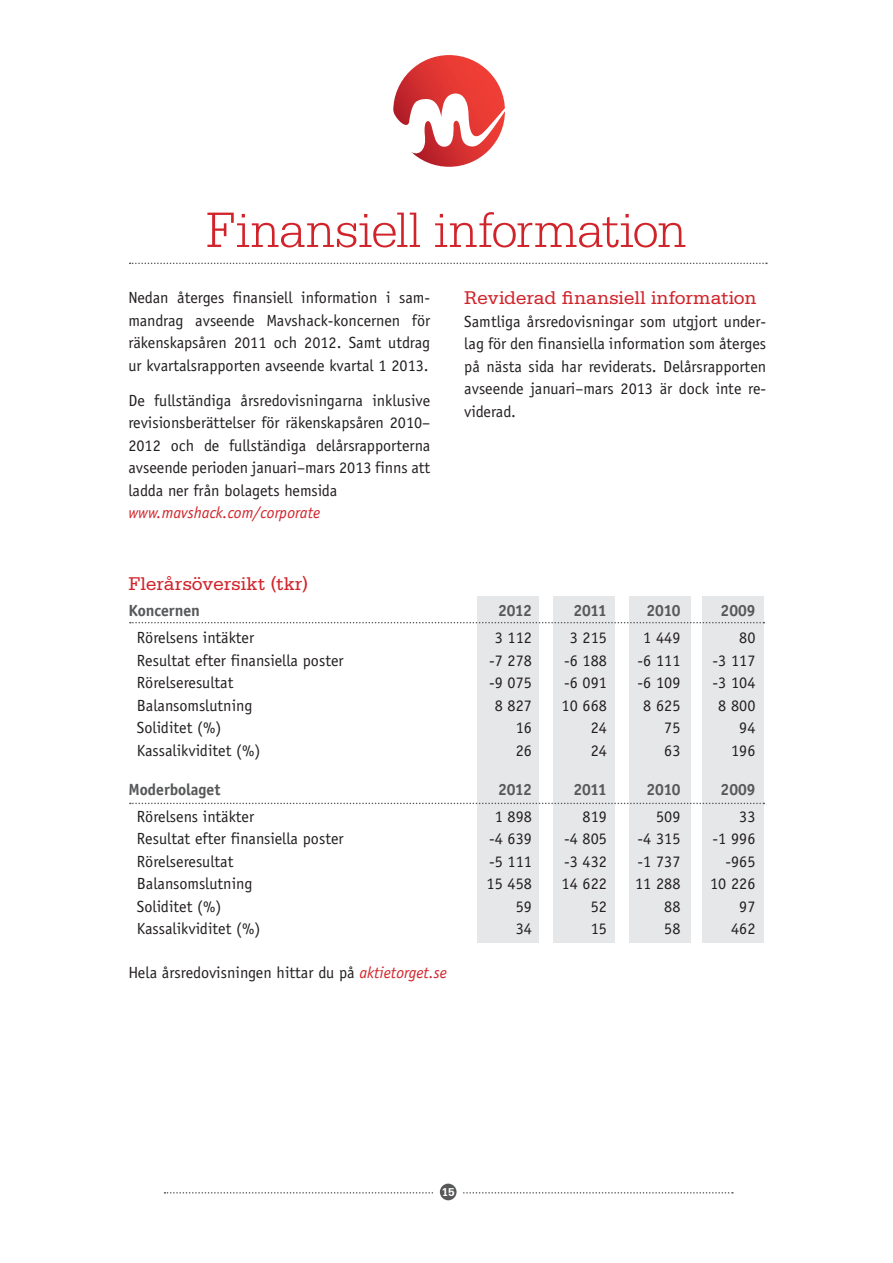
<style>
.page{position:relative;width:893px;height:1263px;background:#fff}
.page>*{position:absolute;margin:0;border:0;box-sizing:border-box;transform-origin:0 0}
.t1{font:300 52.5px "Serifa";letter-spacing:-.01em;color:#d1232a}
.t2{font:19.5px "Serifa Std";letter-spacing:-.005em;color:#d1232a}
.t3{font:16.2px/22.5px "Officina Sans";color:#231f20;text-align:justify}
.t4{font:700 16.2px "Officina San ITC";color:#57585a}
.t5{font:italic 16.2px "Officina Sans";color:#d1232a}
.t6{font:700 12px "Serifa BT";color:#fff}
.s1{font-style:italic;color:#d1232a}
</style>
<div class="page">
<svg style="left:130px;top:263px;width:637px;height:1px"></svg>
<svg style="left:164px;top:1192px;width:569px;height:1px"></svg>
<div style="left:434px;top:1179px;width:29px;height:29px;background:#fff;border-radius:50%"></div>
<div style="left:440px;top:1183px;width:17px;height:17px;background:#57585a;border-radius:50%"></div>
<svg style="left:393px;top:55px;width:112px;height:112px;background:#df3835"></svg>
<svg style="left:393px;top:88px;width:112px;height:69px"></svg>
<div style="left:477px;top:596px;width:61px;height:347px;background:#e6e7e9"></div>
<div style="left:553px;top:596px;width:61px;height:347px;background:#e6e7e9"></div>
<div style="left:629px;top:596px;width:61px;height:347px;background:#e6e7e9"></div>
<div style="left:703px;top:596px;width:61px;height:347px;background:#e6e7e9"></div>
<svg style="left:130px;top:622px;width:634px;height:1px"></svg>
<svg style="left:130px;top:803px;width:634px;height:1px"></svg>
<p class="t1" style="left:206px;top:201px;width:482px">Finansiell information</p>
<p class="t3" style="left:128px;top:286px;width:303px">Nedan återges finansiell information i sam&shy;mandrag avseende Mavshack-koncernen för räkenskapsåren 2011 och 2012. Samt utdrag ur kvartalsrapporten avseende kvartal 1 2013.</p>
<p class="t3" style="left:128px;top:389px;width:303px">De fullständiga årsredovisningarna inklusive revisionsberättelser för räkenskapsåren 2010– 2012 och de fullständiga delårsrapporterna avseende perioden januari–mars 2013 finns att ladda ner från bolagets hemsida</p>
<p class="t5" style="left:128px;top:503px;width:193px">www.mavshack.com/corporate</p>
<p class="t2" style="left:464px;top:287px;width:293px">Reviderad finansiell information</p>
<p class="t3" style="left:464px;top:310px;width:303px">Samtliga årsredovisningar som utgjort under&shy;lag för den finansiella information som återges på nästa sida har reviderats. Delårsrapporten avseende januari–mars 2013 är dock inte re&shy;viderad.</p>
<p class="t2" style="left:128px;top:572px;width:181px">Flerårsöversikt (tkr)</p>
<p class="t4" style="left:128px;top:601px;width:73px">Koncernen</p>
<p class="t4" style="left:498px;top:601px;width:35px">2012</p>
<p class="t4" style="left:573px;top:601px;width:35px">2011</p>
<p class="t4" style="left:647px;top:601px;width:35px">2010</p>
<p class="t4" style="left:721px;top:601px;width:36px">2009</p>
<p class="t3" style="left:137px;top:626px;width:119px">Rörelsens intäkter</p>
<p class="t3" style="left:495px;top:626px;width:39px">3 112</p>
<p class="t3" style="left:570px;top:626px;width:39px">3 215</p>
<p class="t3" style="left:643px;top:626px;width:39px">1 449</p>
<p class="t3" style="left:739px;top:626px;width:18px">80</p>
<p class="t3" style="left:137px;top:649px;width:208px">Resultat efter finansiella poster</p>
<p class="t3" style="left:489px;top:649px;width:44px">-7 278</p>
<p class="t3" style="left:564px;top:649px;width:44px">-6 188</p>
<p class="t3" style="left:637px;top:649px;width:44px">-6 111</p>
<p class="t3" style="left:712px;top:649px;width:44px">-3 117</p>
<p class="t3" style="left:137px;top:671px;width:98px">Rörelseresultat</p>
<p class="t3" style="left:489px;top:671px;width:44px">-9 075</p>
<p class="t3" style="left:564px;top:671px;width:44px">-6 091</p>
<p class="t3" style="left:637px;top:671px;width:44px">-6 109</p>
<p class="t3" style="left:712px;top:671px;width:44px">-3 104</p>
<p class="t3" style="left:137px;top:694px;width:117px">Balansomslutning</p>
<p class="t3" style="left:495px;top:694px;width:39px">8 827</p>
<p class="t3" style="left:562px;top:694px;width:47px">10 668</p>
<p class="t3" style="left:643px;top:694px;width:39px">8 625</p>
<p class="t3" style="left:718px;top:694px;width:39px">8 800</p>
<p class="t3" style="left:137px;top:716px;width:86px">Soliditet (%)</p>
<p class="t3" style="left:516px;top:716px;width:18px">16</p>
<p class="t3" style="left:591px;top:716px;width:18px">24</p>
<p class="t3" style="left:664px;top:716px;width:18px">75</p>
<p class="t3" style="left:739px;top:716px;width:18px">94</p>
<p class="t3" style="left:137px;top:739px;width:125px">Kassalikviditet (%)</p>
<p class="t3" style="left:516px;top:739px;width:18px">26</p>
<p class="t3" style="left:591px;top:739px;width:18px">24</p>
<p class="t3" style="left:664px;top:739px;width:18px">63</p>
<p class="t3" style="left:731px;top:739px;width:26px">196</p>
<p class="t4" style="left:128px;top:780px;width:93px">Moderbolaget</p>
<p class="t4" style="left:498px;top:780px;width:35px">2012</p>
<p class="t4" style="left:573px;top:780px;width:35px">2011</p>
<p class="t4" style="left:647px;top:780px;width:35px">2010</p>
<p class="t4" style="left:721px;top:780px;width:36px">2009</p>
<p class="t3" style="left:137px;top:805px;width:119px">Rörelsens intäkter</p>
<p class="t3" style="left:495px;top:805px;width:39px">1 898</p>
<p class="t3" style="left:583px;top:805px;width:26px">819</p>
<p class="t3" style="left:656px;top:805px;width:26px">509</p>
<p class="t3" style="left:739px;top:805px;width:18px">33</p>
<p class="t3" style="left:137px;top:828px;width:208px">Resultat efter finansiella poster</p>
<p class="t3" style="left:489px;top:828px;width:44px">-4 639</p>
<p class="t3" style="left:564px;top:828px;width:44px">-4 805</p>
<p class="t3" style="left:637px;top:828px;width:44px">-4 315</p>
<p class="t3" style="left:712px;top:828px;width:44px">-1 996</p>
<p class="t3" style="left:137px;top:850px;width:98px">Rörelseresultat</p>
<p class="t3" style="left:489px;top:850px;width:44px">-5 111</p>
<p class="t3" style="left:564px;top:850px;width:44px">-3 432</p>
<p class="t3" style="left:637px;top:850px;width:44px">-1 737</p>
<p class="t3" style="left:725px;top:850px;width:32px">-965</p>
<p class="t3" style="left:137px;top:873px;width:117px">Balansomslutning</p>
<p class="t3" style="left:487px;top:873px;width:47px">15 458</p>
<p class="t3" style="left:562px;top:873px;width:47px">14 622</p>
<p class="t3" style="left:635px;top:873px;width:47px">11 288</p>
<p class="t3" style="left:710px;top:873px;width:47px">10 226</p>
<p class="t3" style="left:137px;top:895px;width:86px">Soliditet (%)</p>
<p class="t3" style="left:516px;top:895px;width:18px">59</p>
<p class="t3" style="left:591px;top:895px;width:18px">52</p>
<p class="t3" style="left:664px;top:895px;width:18px">88</p>
<p class="t3" style="left:739px;top:895px;width:18px">97</p>
<p class="t3" style="left:137px;top:918px;width:125px">Kassalikviditet (%)</p>
<p class="t3" style="left:516px;top:918px;width:18px">34</p>
<p class="t3" style="left:591px;top:918px;width:18px">15</p>
<p class="t3" style="left:664px;top:918px;width:18px">58</p>
<p class="t3" style="left:731px;top:918px;width:26px">462</p>
<p class="t3" style="left:128px;top:961px;width:320px">Hela årsredovisningen hittar du på <span class="s1">aktietorget.se</span></p>
<p class="t6" style="left:442px;top:1184px;width:14px">15</p>
</div>
